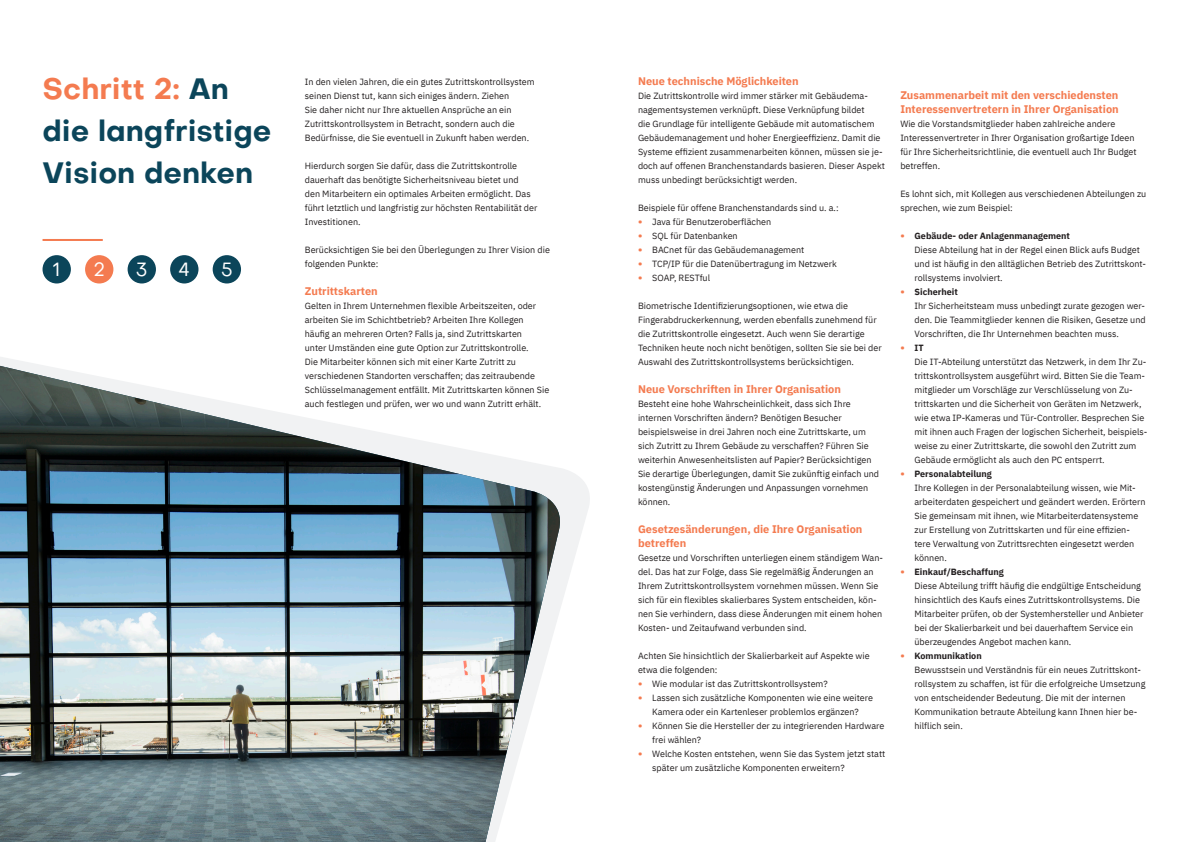
<style>
.page{position:relative;width:1191px;height:842px;background:#fff}
.page>*{position:absolute;margin:0;border:0;box-sizing:border-box;transform-origin:0 0}
.t1{font:700 29px/42px "Objectivity";color:#0b455a}
.t2{font:19px "Objectivity";color:#fff}
.t3{font:700 11px/14px "IBM Plex Sans";color:#f47b50}
.t4{font:9px/14px "IBM Plex Sans";color:#231f20}
.s1{color:#f47b50}
.s2{font-weight:700;font-size:10px;color:#f47b50}
.s3{font-weight:700}
</style>
<div class="page">
<svg style="left:566px;top:470px;width:24px;height:117px;fill:#f1f2f3"></svg>
<img style="left:0;top:366px;width:566px;height:476px">
<hr style="left:43px;top:239px;width:60px;height:2px;background:#f47b50">
<div style="left:43px;top:255px;width:28px;height:28px;background:#0b455a;border-radius:50%"></div>
<div style="left:85px;top:255px;width:28px;height:28px;background:#f47b50;border-radius:50%"></div>
<div style="left:128px;top:255px;width:28px;height:28px;background:#0b455a;border-radius:50%"></div>
<div style="left:170px;top:255px;width:28px;height:28px;background:#0b455a;border-radius:50%"></div>
<div style="left:213px;top:255px;width:28px;height:28px;background:#0b455a;border-radius:50%"></div>
<h1 class="t1" style="left:43px;top:67px;width:230px"><span class="s1">Schritt 2:</span> An die langfristige<br>Vision denken</h1>
<p class="t4" style="left:305px;top:74px;width:231px">In den vielen Jahren, die ein gutes Zutrittskontrollsystem seinen Dienst tut, kann sich einiges ändern. Ziehen<br>Sie daher nicht nur Ihre aktuellen Ansprüche an ein Zutrittskontrollsystem in Betracht, sondern auch die Bedürfnisse, die Sie eventuell in Zukunft haben werden.</p>
<p class="t4" style="left:305px;top:158px;width:234px">Hierdurch sorgen Sie dafür, dass die Zutrittskontrolle dauerhaft das benötigte Sicherheitsniveau bietet und<br>den Mitarbeitern ein optimales Arbeiten ermöglicht. Das führt letztlich und langfristig zur höchsten Rentabilität der Investitionen.</p>
<p class="t4" style="left:305px;top:242px;width:247px">Berücksichtigen Sie bei den Überlegungen zu Ihrer Vision die folgenden Punkte:</p>
<p class="t3" style="left:305px;top:283px;width:74px">Zutrittskarten</p>
<p class="t4" style="left:305px;top:298px;width:246px">Gelten in Ihrem Unternehmen flexible Arbeitszeiten, oder arbeiten Sie im Schichtbetrieb? Arbeiten Ihre Kollegen häufig an mehreren Orten? Falls ja, sind Zutrittskarten<br>unter Umständen eine gute Option zur Zutrittskontrolle.<br>Die Mitarbeiter können sich mit einer Karte Zutritt zu verschiedenen Standorten verschaffen; das zeitraubende Schlüsselmanagement entfällt. Mit Zutrittskarten können Sie auch festlegen und prüfen, wer wo und wann Zutritt erhält.</p>
<h2 class="t2" style="left:53px;top:257px;width:9px">1</h2>
<h2 class="t2" style="left:93px;top:257px;width:13px">2</h2>
<h2 class="t2" style="left:136px;top:257px;width:13px">3</h2>
<h2 class="t2" style="left:178px;top:257px;width:13px">4</h2>
<h2 class="t2" style="left:221px;top:257px;width:14px">5</h2>
<p class="t3" style="left:638px;top:73px;width:162px">Neue technische Möglichkeiten</p>
<p class="t4" style="left:638px;top:88px;width:248px">Die Zutrittskontrolle wird immer stärker mit Gebäudema&shy;nagementsystemen verknüpft. Diese Verknüpfung bildet<br>die Grundlage für intelligente Gebäude mit automatischem Gebäudemanagement und hoher Energieeffizienz. Damit die Systeme effizient zusammenarbeiten können, müssen sie je&shy;doch auf offenen Branchenstandards basieren. Dieser Aspekt muss unbedingt berücksichtigt werden.</p>
<p class="t4" style="left:638px;top:200px;width:202px">Beispiele für offene Branchenstandards sind u. a.:</p>
<p class="t4" style="left:638px;top:214px;width:135px"><span class="s2">•</span> Java für Benutzeroberflächen</p>
<p class="t4" style="left:638px;top:228px;width:101px"><span class="s2">•</span> SQL für Datenbanken</p>
<p class="t4" style="left:638px;top:242px;width:168px"><span class="s2">•</span> BACnet für das Gebäudemanagement</p>
<p class="t4" style="left:638px;top:256px;width:200px"><span class="s2">•</span> TCP/IP für die Datenübertragung im Netzwerk</p>
<p class="t4" style="left:638px;top:270px;width:74px"><span class="s2">•</span> SOAP, RESTful</p>
<p class="t4" style="left:638px;top:298px;width:245px">Biometrische Identifizierungsoptionen, wie etwa die Fingerabdruckerkennung, werden ebenfalls zunehmend für die Zutrittskontrolle eingesetzt. Auch wenn Sie derartige Techniken heute noch nicht benötigen, sollten Sie sie bei der Auswahl des Zutrittskontrollsystems berücksichtigen.</p>
<p class="t3" style="left:638px;top:381px;width:204px">Neue Vorschriften in Ihrer Organisation</p>
<p class="t4" style="left:638px;top:396px;width:243px">Besteht eine hohe Wahrscheinlichkeit, dass sich Ihre internen Vorschriften ändern? Benötigen Besucher beispielsweise in drei Jahren noch eine Zutrittskarte, um sich Zutritt zu Ihrem Gebäude zu verschaffen? Führen Sie weiterhin Anwesenheitslisten auf Papier? Berücksichtigen Sie derartige Überlegungen, damit Sie zukünftig einfach und kostengünstig Änderungen und Anpassungen vornehmen können.</p>
<p class="t3" style="left:638px;top:521px;width:226px">Gesetzesänderungen, die Ihre Organisation betreffen</p>
<p class="t4" style="left:638px;top:550px;width:246px">Gesetze und Vorschriften unterliegen einem ständigem Wan&shy;del. Das hat zur Folge, dass Sie regelmäßig Änderungen an Ihrem Zutrittskontrollsystem vornehmen müssen. Wenn Sie sich für ein flexibles skalierbares System entscheiden, kön&shy;nen Sie verhindern, dass diese Änderungen mit einem hohen Kosten- und Zeitaufwand verbunden sind.</p>
<p class="t4" style="left:638px;top:648px;width:233px">Achten Sie hinsichtlich der Skalierbarkeit auf Aspekte wie etwa die folgenden:</p>
<p class="t4" style="left:638px;top:676px;width:191px"><span class="s2">•</span> Wie modular ist das Zutrittskontrollsystem?</p>
<p class="t4" style="left:638px;top:690px;width:236px;text-align:center"><span class="s2">•</span> Lassen sich zusätzliche Komponenten wie eine weitere<br>Kamera oder ein Kartenleser problemlos ergänzen?</p>
<p class="t4" style="left:652px;top:718px;width:234px;text-indent:-14px"><span class="s2">•</span> Können Sie die Hersteller der zu integrierenden Hardware frei wählen?</p>
<p class="t4" style="left:652px;top:746px;width:235px;text-indent:-14px"><span class="s2">•</span> Welche Kosten entstehen, wenn Sie das System jetzt statt später um zusätzliche Komponenten erweitern?</p>
<p class="t3" style="left:900px;top:87px;width:220px">Zusammenarbeit mit den verschiedensten<br>Interessenvertretern in Ihrer Organisation</p>
<p class="t4" style="left:900px;top:116px;width:238px">Wie die Vorstandsmitglieder haben zahlreiche andere Interessenvertreter in Ihrer Organisation großartige Ideen für Ihre Sicherheitsrichtlinie, die eventuell auch Ihr Budget betreffen.</p>
<p class="t4" style="left:900px;top:186px;width:247px">Es lohnt sich, mit Kollegen aus verschiedenen Abteilungen zu sprechen, wie zum Beispiel:</p>
<p class="t4" style="left:914px;top:228px;width:233px;text-indent:-14px"><span class="s2">•</span> <span class="s3">Gebäude- oder Anlagenmanagement<br></span>Diese Abteilung hat in der Regel einen Blick aufs Budget und ist häufig in den alltäglichen Betrieb des Zutrittskont&shy;rollsystems involviert.</p>
<p class="t4" style="left:914px;top:284px;width:233px;text-indent:-14px"><span class="s2">•</span> <span class="s3">Sicherheit<br></span>Ihr Sicherheitsteam muss unbedingt zurate gezogen wer&shy;den. Die Teammitglieder kennen die Risiken, Gesetze und Vorschriften, die Ihr Unternehmen beachten muss.</p>
<p class="t4" style="left:914px;top:340px;width:234px;text-indent:-14px"><span class="s2">•</span> <span class="s3">IT<br></span>Die IT-Abteilung unterstützt das Netzwerk, in dem Ihr Zu&shy;trittskontrollsystem ausgeführt wird. Bitten Sie die Team&shy;mitglieder um Vorschläge zur Verschlüsselung von Zu&shy;trittskarten und die Sicherheit von Geräten im Netzwerk, wie etwa IP-Kameras und Tür-Controller. Besprechen Sie mit ihnen auch Fragen der logischen Sicherheit, beispiels&shy;weise zu einer Zutrittskarte, die sowohl den Zutritt zum Gebäude ermöglicht als auch den PC entsperrt.</p>
<p class="t4" style="left:914px;top:466px;width:232px;text-indent:-14px"><span class="s2">•</span> <span class="s3">Personalabteilung<br></span>Ihre Kollegen in der Personalabteilung wissen, wie Mit&shy;arbeiterdaten gespeichert und geändert werden. Erörtern Sie gemeinsam mit ihnen, wie Mitarbeiterdatensysteme zur Erstellung von Zutrittskarten und für eine effizien&shy;tere Verwaltung von Zutrittsrechten eingesetzt werden können.</p>
<p class="t4" style="left:914px;top:564px;width:230px;text-indent:-14px"><span class="s2">•</span> <span class="s3">Einkauf/Beschaffung<br></span>Diese Abteilung trifft häufig die endgültige Entscheidung hinsichtlich des Kaufs eines Zutrittskontrollsystems. Die Mitarbeiter prüfen, ob der Systemhersteller und Anbieter bei der Skalierbarkeit und bei dauerhaftem Service ein überzeugendes Angebot machen kann.</p>
<p class="t4" style="left:914px;top:648px;width:232px;text-indent:-14px"><span class="s2">•</span> <span class="s3">Kommunikation<br></span>Bewusstsein und Verständnis für ein neues Zutrittskont&shy;rollsystem zu schaffen, ist für die erfolgreiche Umsetzung von entscheidender Bedeutung. Die mit der internen Kommunikation betraute Abteilung kann Ihnen hier be&shy;hilflich sein.</p>
</div>
